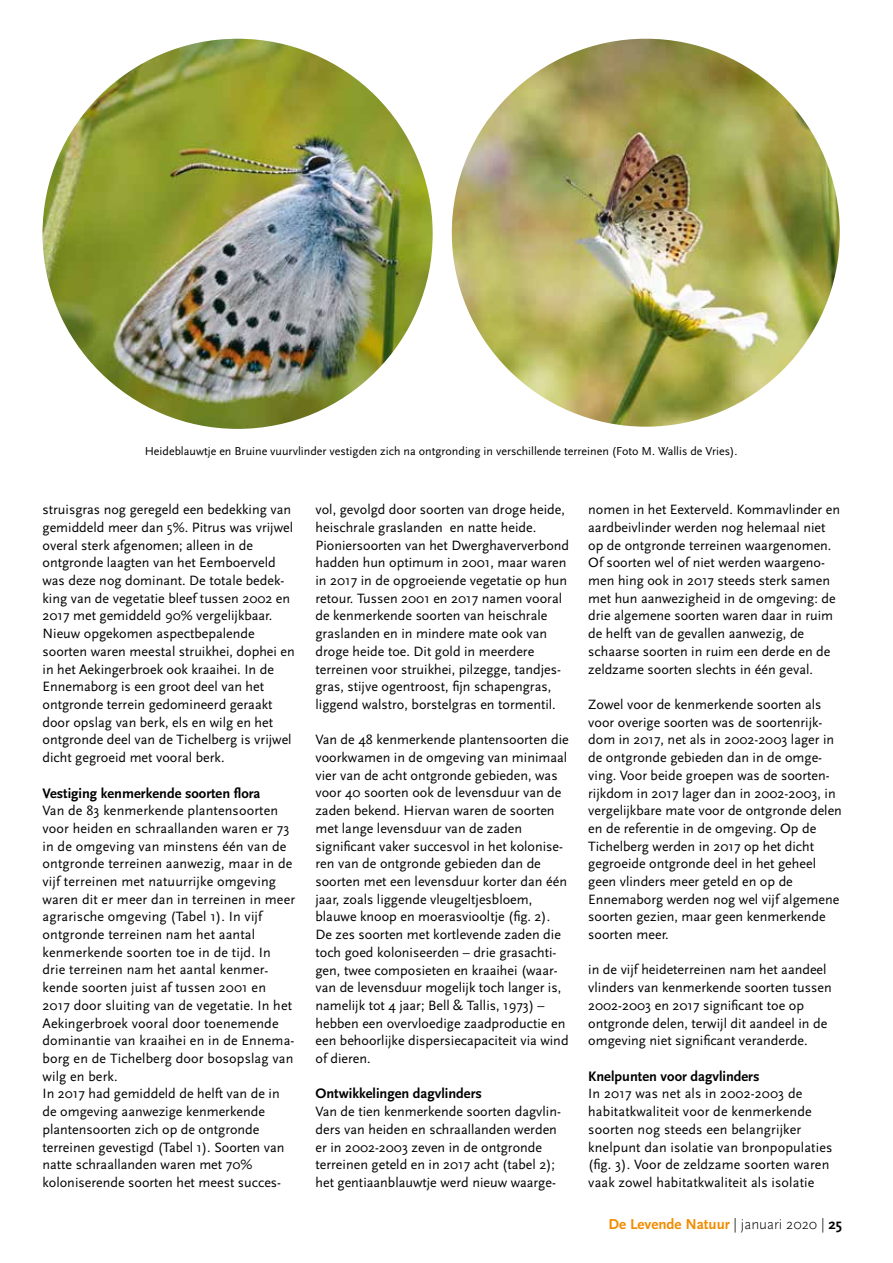
<style>
.page{position:relative;width:893px;height:1263px;background:#fff}
.page>*{position:absolute;margin:0;border:0;box-sizing:border-box;transform-origin:0 0}
.t1{font:700 15px "Scala Sans Pro";color:#f28c00}
.t2{font:700 14.4px "Scala Sans Pro";color:#000}
.t3{font:14.1px/17.7px "Scala Sans Pro";color:#000}
.t4{font:12px "Scala Sans Pro";color:#000}
.s1{font-weight:300;color:#000}
.s2{color:#000}
</style>
<div class="page">
<img style="left:43px;top:39px;width:390px;height:390px;border-radius:195px">
<img style="left:452px;top:39px;width:388px;height:388px;border-radius:194px">
<p class="t4" style="left:145px;top:444px;width:594px">Heideblauwtje en Bruine vuurvlinder vestigden zich na ontgronding in verschillende terreinen (Foto M. Wallis de Vries).</p>
<p class="t3" style="left:43px;top:501px;width:254px">struisgras nog geregeld een bedekking van gemiddeld meer dan 5%. Pitrus was vrijwel overal sterk afgenomen; alleen in de ontgronde laagten van het Eemboerveld was deze nog dominant. De totale bedek&shy;king van de vegetatie bleef tussen 2002 en 2017 met gemiddeld 90% vergelijkbaar.<br>Nieuw opgekomen aspectbepalende soorten waren meestal struikhei, dophei en in het Aekingerbroek ook kraaihei. In de Ennemaborg is een groot deel van het ontgronde terrein gedomineerd geraakt door opslag van berk, els en wilg en het ontgronde deel van de Tichelberg is vrijwel dicht gegroeid met vooral berk.</p>
<p class="t2" style="left:43px;top:784px;width:219px">Vestiging kenmerkende soorten flora</p>
<p class="t3" style="left:43px;top:802px;width:254px">Van de 83 kenmerkende plantensoorten voor heiden en schraallanden waren er 73 in de omgeving van minstens één van de ontgronde terreinen aanwezig, maar in de vijf terreinen met natuurrijke omgeving waren dit er meer dan in terreinen in meer agrarische omgeving (Tabel 1). In vijf ontgronde terreinen nam het aantal kenmerkende soorten toe in de tijd. In drie terreinen nam het aantal kenmer&shy;kende soorten juist af tussen 2001 en 2017 door sluiting van de vegetatie. In het Aekingerbroek vooral door toenemende dominantie van kraaihei en in de Ennema&shy;borg en de Tichelberg door bosopslag van wilg en berk.<br>In 2017 had gemiddeld de helft van de in de omgeving aanwezige kenmerkende plantensoorten zich op de ontgronde terreinen gevestigd (Tabel 1). Soorten van natte schraallanden waren met 70% koloniserende soorten het meest succes-</p>
<p class="t3" style="left:315px;top:501px;width:255px">vol, gevolgd door soorten van droge heide, heischrale graslanden en natte heide.<br>Pioniersoorten van het Dwerghaververbond hadden hun optimum in 2001, maar waren in 2017 in de opgroeiende vegetatie op hun retour. Tussen 2001 en 2017 namen vooral de kenmerkende soorten van heischrale graslanden en in mindere mate ook van droge heide toe. Dit gold in meerdere terreinen voor struikhei, pilzegge, tandjes&shy;gras, stijve ogentroost, fijn schapengras, liggend walstro, borstelgras en tormentil.</p>
<p class="t3" style="left:315px;top:731px;width:255px">Van de 48 kenmerkende plantensoorten die voorkwamen in de omgeving van minimaal vier van de acht ontgronde gebieden, was voor 40 soorten ook de levensduur van de zaden bekend. Hiervan waren de soorten met lange levensduur van de zaden significant vaker succesvol in het kolonise&shy;ren van de ontgronde gebieden dan de soorten met een levensduur korter dan één jaar, zoals liggende vleugeltjesbloem, blauwe knoop en moerasviooltje (fig. 2).<br>De zes soorten met kortlevende zaden die toch goed koloniseerden – drie grasachti&shy;gen, twee composieten en kraaihei (waar&shy;van de levensduur mogelijk toch langer is, namelijk tot 4 jaar; Bell &amp; Tallis, 1973) – hebben een overvloedige zaadproductie en een behoorlijke dispersiecapaciteit via wind of dieren.</p>
<p class="t2" style="left:315px;top:1085px;width:168px">Ontwikkelingen dagvlinders</p>
<p class="t3" style="left:315px;top:1103px;width:247px">Van de tien kenmerkende soorten dagvlin&shy;ders van heiden en schraallanden werden er in 2002-2003 zeven in de ontgronde terreinen geteld en in 2017 acht (tabel 2); het gentiaanblauwtje werd nieuw waarge-</p>
<p class="t3" style="left:588px;top:501px;width:253px">nomen in het Eexterveld. Kommavlinder en aardbeivlinder werden nog helemaal niet op de ontgronde terreinen waargenomen.<br>Of soorten wel of niet werden waargeno&shy;men hing ook in 2017 steeds sterk samen met hun aanwezigheid in de omgeving: de drie algemene soorten waren daar in ruim de helft van de gevallen aanwezig, de schaarse soorten in ruim een derde en de zeldzame soorten slechts in één geval.</p>
<p class="t3" style="left:588px;top:695px;width:255px">Zowel voor de kenmerkende soorten als voor overige soorten was de soortenrijk&shy;dom in 2017, net als in 2002-2003 lager in de ontgronde gebieden dan in de omge&shy;ving. Voor beide groepen was de soorten&shy;rijkdom in 2017 lager dan in 2002-2003, in vergelijkbare mate voor de ontgronde delen en de referentie in de omgeving. Op de Tichelberg werden in 2017 op het dicht gegroeide ontgronde deel in het geheel geen vlinders meer geteld en op de Ennemaborg werden nog wel vijf algemene soorten gezien, maar geen kenmerkende soorten meer.</p>
<p class="t3" style="left:588px;top:961px;width:245px">in de vijf heideterreinen nam het aandeel vlinders van kenmerkende soorten tussen 2002-2003 en 2017 significant toe op ontgronde delen, terwijl dit aandeel in de omgeving niet significant veranderde.</p>
<p class="t2" style="left:588px;top:1067px;width:173px">Knelpunten voor dagvlinders</p>
<p class="t3" style="left:588px;top:1085px;width:246px">In 2017 was net als in 2002-2003 de habitatkwaliteit voor de kenmerkende soorten nog steeds een belangrijker knelpunt dan isolatie van bronpopulaties (fig. 3). Voor de zeldzame soorten waren vaak zowel habitatkwaliteit als isolatie</p>
<p class="t1" style="left:609px;top:1215px;width:235px">De Levende Natuur <span class="s1">| januari 2020 |</span> <span class="s2">25</span></p>
</div>
